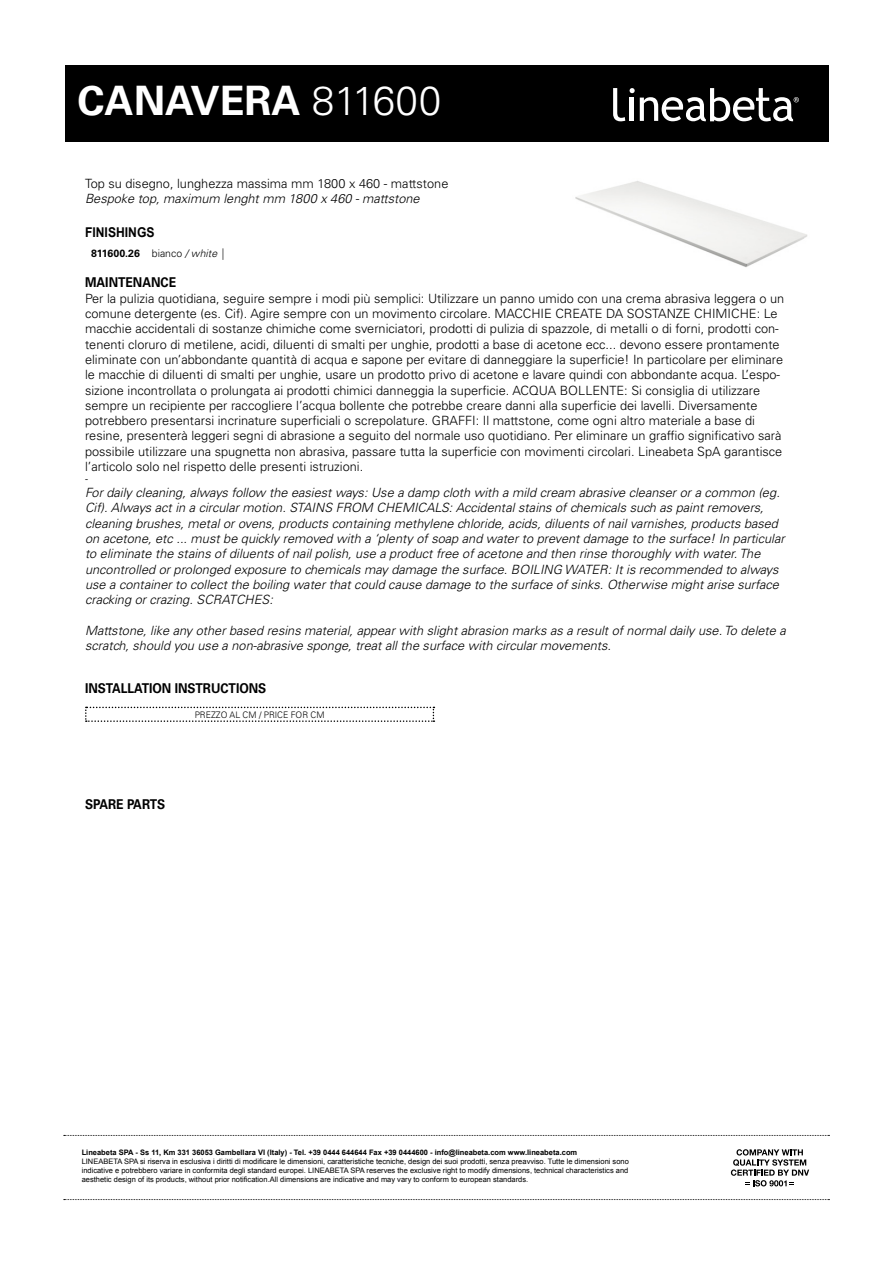
<style>
.page{position:relative;width:893px;height:1263px;background:#fff}
.page>*{position:absolute;margin:0;border:0;box-sizing:border-box;transform-origin:0 0}
.t1{font:700 40.5px "Univers LT Std";color:#fff}
.t2{font:700 13.5px "Univers LT Std";color:#000;scale:.9 1}
.t3{font:700 13.5px "Arial";color:#000;scale:.9 1}
.t4{font:300 12.75px/15.3px "Univers LT Std";color:#000}
.t5{font:italic 300 12.75px/15.3px "Univers LT Std";color:#000}
.t6{font:700 10.5px "Univers LT Std";color:#000}
.t7{font:300 9px "Univers LT Std";color:#000;scale:.96 1}
.t8{font:9px "Arial";color:#000}
.t9{font:7.5px/9px "Arial";color:#000;text-align:justify}
.t10{font:700 7.5px "Arial";color:#000}
.s1{font-weight:300}
.s2{font-weight:300;font-style:italic}
</style>
<div class="page">
<div style="left:65px;top:65px;width:764px;height:77px;background:#000"></div>
<svg style="left:613px;top:88px;width:186px;height:34px"></svg>
<svg style="left:731px;top:1149px;width:78px;height:37px"></svg>
<svg style="left:64px;top:1135px;width:765px;height:1px"></svg>
<svg style="left:64px;top:1199px;width:765px;height:1px"></svg>
<img style="left:575px;top:181px;width:233px;height:86px">
<svg style="left:85px;top:707px;width:349px;height:15px"></svg>
<h1 class="t1" style="left:77px;top:77px;width:365px">CANAVERA <span class="s1">811600</span></h1>
<p class="t4" style="left:85px;top:175px;width:365px">Top su disegno, lunghezza massima mm 1800 x 460 - mattstone</p>
<p class="t5" style="left:85px;top:191px;width:336px">Bespoke top, maximum lenght mm 1800 x 460 - mattstone</p>
<p class="t3" style="left:85px;top:223px;width:79px">FINISHINGS</p>
<p class="t6" style="left:91px;top:247px;width:135px">811600.26 <span class="s1">bianco</span> <span class="s2">/ white |</span></p>
<p class="t2" style="left:85px;top:275px;width:103px">MAINTENANCE</p>
<p class="t4" style="left:85px;top:291px;width:701px">Per la pulizia quotidiana, seguire sempre i modi più semplici: Utilizzare un panno umido con una crema abrasiva leggera o un comune detergente (es. Cif). Agire sempre con un movimento circolare. MACCHIE CREATE DA SOSTANZE CHIMICHE: Le macchie accidentali di sostanze chimiche come sverniciatori, prodotti di pulizia di spazzole, di metalli o di forni, prodotti con&shy;tenenti cloruro di metilene, acidi, diluenti di smalti per unghie, prodotti a base di acetone ecc... devono essere prontamente eliminate con un’abbondante quantità di acqua e sapone per evitare di danneggiare la superficie! In particolare per eliminare le macchie di diluenti di smalti per unghie, usare un prodotto privo di acetone e lavare quindi con abbondante acqua. L’espo&shy;sizione incontrollata o prolungata ai prodotti chimici danneggia la superficie. ACQUA BOLLENTE: Si consiglia di utilizzare sempre un recipiente per raccogliere l’acqua bollente che potrebbe creare danni alla superficie dei lavelli. Diversamente potrebbero presentarsi incrinature superficiali o screpolature. GRAFFI: Il mattstone, come ogni altro materiale a base di resine, presenterà leggeri segni di abrasione a seguito del normale uso quotidiano. Per eliminare un graffio significativo sarà possibile utilizzare una spugnetta non abrasiva, passare tutta la superficie con movimenti circolari. Lineabeta SpA garantisce l’articolo solo nel rispetto delle presenti istruzioni.</p>
<p class="t8" style="left:85px;top:473px;width:4px">-</p>
<p class="t5" style="left:85px;top:485px;width:701px">For daily cleaning, always follow the easiest ways: Use a damp cloth with a mild cream abrasive cleanser or a common (eg.<br>Cif). Always act in a circular motion. STAINS FROM CHEMICALS: Accidental stains of chemicals such as paint removers, cleaning brushes, metal or ovens, products containing methylene chloride, acids, diluents of nail varnishes, products based on acetone, etc ... must be quickly removed with a ‘plenty of soap and water to prevent damage to the surface! In particular to eliminate the stains of diluents of nail polish, use a product free of acetone and then rinse thoroughly with water. The uncontrolled or prolonged exposure to chemicals may damage the surface. BOILING WATER: It is recommended to always use a container to collect the boiling water that could cause damage to the surface of sinks. Otherwise might arise surface cracking or crazing. SCRATCHES:</p>
<p class="t5" style="left:85px;top:623px;width:702px">Mattstone, like any other based resins material, appear with slight abrasion marks as a result of normal daily use. To delete a scratch, should you use a non-abrasive sponge, treat all the surface with circular movements.</p>
<p class="t2" style="left:85px;top:681px;width:203px">INSTALLATION INSTRUCTIONS</p>
<p class="t7" style="left:195px;top:709px;width:137px">PREZZO AL CM / PRICE FOR CM</p>
<p class="t2" style="left:85px;top:796px;width:91px">SPARE PARTS</p>
<p class="t10" style="left:82px;top:1147px;width:497px">Lineabeta SPA - Ss 11, Km 331 36053 Gambellara VI (Italy) - Tel. +39 0444 644644 Fax +39 0444600 - info@lineabeta.com www.lineabeta.com</p>
<p class="t9" style="left:82px;top:1157px;width:549px">LINEABETA SPA si riserva in esclusiva i diritti di modificare le dimensioni, caratteristiche tecniche, design dei suoi prodotti, senza preavviso. Tutte le dimensioni sono indicative e potrebbero variare in conformita degli standard europei. LINEABETA SPA reserves the exclusive right to modify dimensions, technical characteristics and aesthetic design of its products, without prior notification.All dimensions are indicative and may vary to conform to european standards.</p>
</div>
